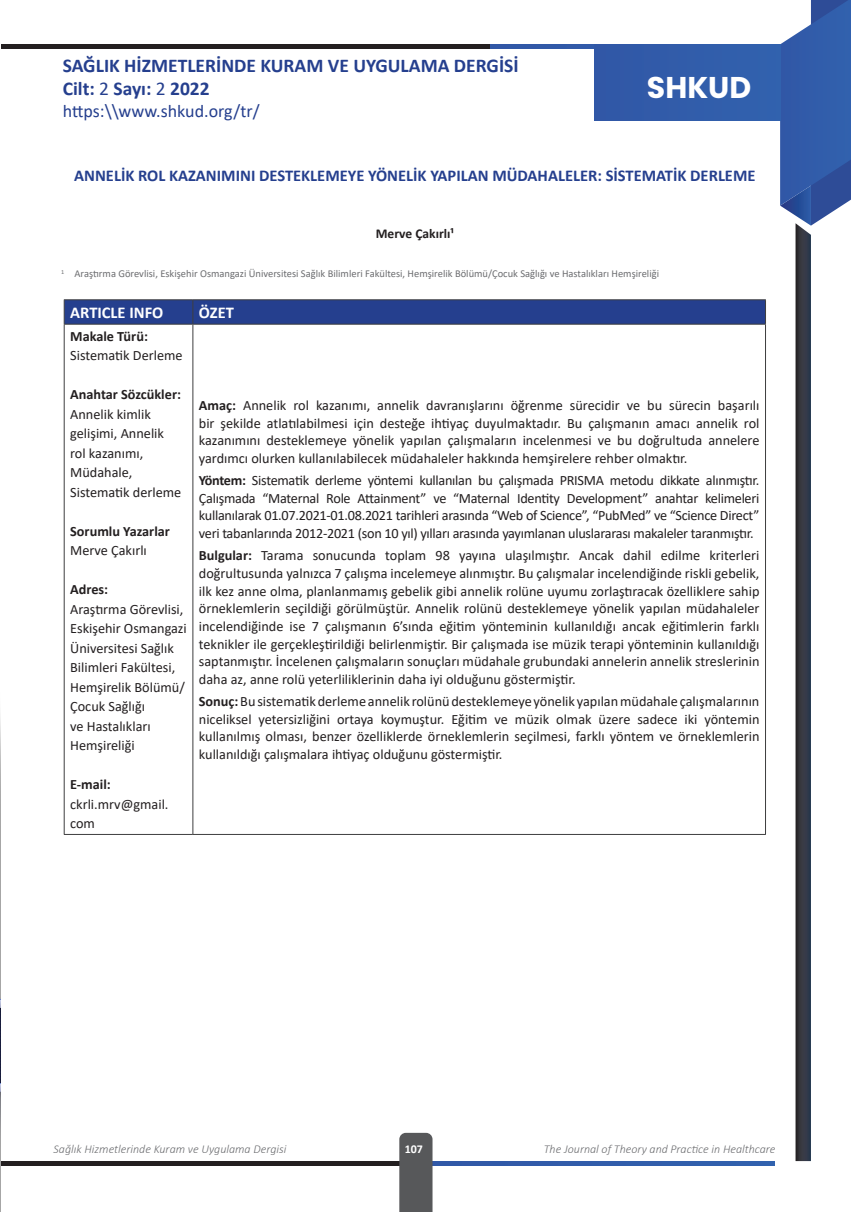
<style>
.page{position:relative;width:851px;height:1212px;background:#fff}
.page>*{position:absolute;margin:0;border:0;box-sizing:border-box;transform-origin:0 0}
.t1{font:700 30px "Poppins";color:#fff}
.t2{font:700 19.5px/22.5px "Calibri";color:#253f8e}
.t3{font:18px "Calibri";color:#253f8e}
.t4{font:700 16.5px "Calibri";color:#253f8e}
.t5{font:700 16.5px "Calibri";color:#fff}
.t6{font:14.25px/17.7px "Calibri";color:#231f20;text-align:justify}
.t7{font:700 14.25px "Calibri";color:#231f20}
.t8{font:700 13.5px "Calibri";color:#231f20}
.t9{font:italic 300 12px "Calibri";color:#6c6d70}
.t10{font:700 12px "Calibri";color:#fff}
.t11{font:10.5px "Calibri";color:#6c6d70}
.s1{font-weight:400}
.s2{font-weight:700}
</style>
<div class="page">
<hr style="left:1px;top:1161px;width:415px;height:4px;background:#231f20">
<hr style="left:412px;top:1161px;width:362px;height:4px;background:#315daa">
<hr style="left:1px;top:45px;width:489px;height:4px;background:#231f20">
<hr style="left:490px;top:45px;width:290px;height:4px;background:#3159a7">
<div style="left:594px;top:45px;width:186px;height:76px;background:#315daa"></div>
<svg style="left:780px;top:0;width:70px;height:1161px"></svg>
<div style="left:399px;top:1133px;width:33px;height:79px;background:#57585a"></div>
<hr style="left:0;top:0;width:1px;height:1211px;background:#071638">
<img style="left:0;top:667px;width:1px;height:74px">
<svg style="left:0;top:741px;width:1px;height:470px"></svg>
<hr style="left:64px;top:299px;width:129px;height:1px;background:#3e3e3f">
<hr style="left:193px;top:299px;width:572px;height:1px;background:#3e3e3f">
<svg style="left:64px;top:300px;width:702px;height:24px"></svg>
<hr style="left:64px;top:324px;width:129px;height:1px;background:#3e3e3f">
<hr style="left:64px;top:325px;width:1px;height:509px;background:#3e3e3f">
<hr style="left:193px;top:324px;width:572px;height:1px;background:#3e3e3f">
<hr style="left:192px;top:325px;width:1px;height:509px;background:#3e3e3f">
<hr style="left:765px;top:325px;width:1px;height:509px;background:#3e3e3f">
<hr style="left:64px;top:834px;width:129px;height:1px;background:#3e3e3f">
<hr style="left:193px;top:834px;width:572px;height:1px;background:#3e3e3f">
<h2 class="t2" style="left:63px;top:54px;width:457px">SAĞLIK HİZMETLERİNDE KURAM VE UYGULAMA DERGİSİ<br>Cilt: <span class="s1">2</span> Sayı: <span class="s1">2</span> 2022</h2>
<p class="t3" style="left:63px;top:99px;width:198px">https:\\www.shkud.org/tr/</p>
<h1 class="t1" style="left:646px;top:70px;width:106px">SHKUD</h1>
<p class="t4" style="left:74px;top:164px;width:682px">ANNELİK ROL KAZANIMINI DESTEKLEMEYE YÖNELİK YAPILAN MÜDAHALELER: SİSTEMATİK DERLEME</p>
<p class="t8" style="left:376px;top:224px;width:80px">Merve Çakırlı¹</p>
<p class="t11" style="left:61px;top:267px;width:599px"><sup>1</sup> Araştırma Görevlisi, Eskişehir Osmangazi Üniversitesi Sağlık Bilimleri Fakültesi, Hemşirelik Bölümü/Çocuk Sağlığı ve Hastalıkları Hemşireliği</p>
<p class="t5" style="left:70px;top:301px;width:95px">ARTICLE INFO</p>
<p class="t5" style="left:199px;top:301px;width:36px">ÖZET</p>
<p class="t7" style="left:70px;top:326px;width:79px">Makale Türü:</p>
<p class="t6" style="left:70px;top:346px;width:114px">Sistematik Derleme</p>
<p class="t7" style="left:70px;top:385px;width:112px">Anahtar Sözcükler:</p>
<p class="t6" style="left:70px;top:404px;width:113px;line-height:19.5px;text-align:left">Annelik kimlik gelişimi, Annelik rol kazanımı,<br>Müdahale,<br>Sistematik derleme</p>
<p class="t7" style="left:70px;top:521px;width:101px">Sorumlu Yazarlar</p>
<p class="t6" style="left:70px;top:541px;width:78px">Merve Çakırlı</p>
<p class="t7" style="left:70px;top:579px;width:39px">Adres:</p>
<p class="t6" style="left:70px;top:599px;width:118px;line-height:19.5px;text-align:left">Araştırma Görevlisi,<br>Eskişehir Osmangazi<br>Üniversitesi Sağlık<br>Bilimleri Fakültesi,<br>Hemşirelik Bölümü/<br>Çocuk Sağlığı<br>ve Hastalıkları<br>Hemşireliği</p>
<p class="t7" style="left:70px;top:774px;width:42px">E-mail:</p>
<p class="t6" style="left:70px;top:794px;width:100px;line-height:19.5px">ckrli.mrv@gmail. com</p>
<p class="t6" style="left:199px;top:396px;width:562px"><span class="s2">Amaç:</span> Annelik rol kazanımı, annelik davranışlarını öğrenme sürecidir ve bu sürecin başarılı bir şekilde atlatılabilmesi için desteğe ihtiyaç duyulmaktadır. Bu çalışmanın amacı annelik rol kazanımını desteklemeye yönelik yapılan çalışmaların incelenmesi ve bu doğrultuda annelere yardımcı olurken kullanılabilecek müdahaleler hakkında hemşirelere rehber olmaktır.</p>
<p class="t6" style="left:199px;top:471px;width:562px"><span class="s2">Yöntem:</span> Sistematik derleme yöntemi kullanılan bu çalışmada PRISMA metodu dikkate alınmıştır.<br>Çalışmada “Maternal Role Attainment” ve “Maternal Identity Development” anahtar kelimeleri kullanılarak 01.07.2021-01.08.2021 tarihleri arasında “Web of Science”, “PubMed” ve “Science Direct” veri tabanlarında 2012-2021 (son 10 yıl) yılları arasında yayımlanan uluslararası makaleler taranmıştır.</p>
<p class="t6" style="left:199px;top:546px;width:562px"><span class="s2">Bulgular:</span> Tarama sonucunda toplam 98 yayına ulaşılmıştır. Ancak dahil edilme kriterleri doğrultusunda yalnızca 7 çalışma incelemeye alınmıştır. Bu çalışmalar incelendiğinde riskli gebelik, ilk kez anne olma, planlanmamış gebelik gibi annelik rolüne uyumu zorlaştıracak özelliklere sahip örneklemlerin seçildiği görülmüştür. Annelik rolünü desteklemeye yönelik yapılan müdahaleler incelendiğinde ise 7 çalışmanın 6’sında eğitim yönteminin kullanıldığı ancak eğitimlerin farklı teknikler ile gerçekleştirildiği belirlenmiştir. Bir çalışmada ise müzik terapi yönteminin kullanıldığı saptanmıştır. İncelenen çalışmaların sonuçları müdahale grubundaki annelerin annelik streslerinin daha az, anne rolü yeterliliklerinin daha iyi olduğunu göstermiştir.</p>
<p class="t6" style="left:199px;top:692px;width:562px"><span class="s2">Sonuç:</span> Bu sistematik derleme annelik rolünü desteklemeye yönelik yapılan müdahale çalışmalarının niceliksel yetersizliğini ortaya koymuştur. Eğitim ve müzik olmak üzere sadece iki yöntemin kullanılmış olması, benzer özelliklerde örneklemlerin seçilmesi, farklı yöntem ve örneklemlerin kullanıldığı çalışmalara ihtiyaç olduğunu göstermiştir.</p>
<p class="t9" style="left:54px;top:1141px;width:234px">Sağlık Hizmetlerinde Kuram ve Uygulama Dergisi</p>
<p class="t10" style="left:404px;top:1140px;width:20px">107</p>
<p class="t9" style="left:543px;top:1141px;width:233px">The Journal of Theory and Practice in Healthcare</p>
</div>
